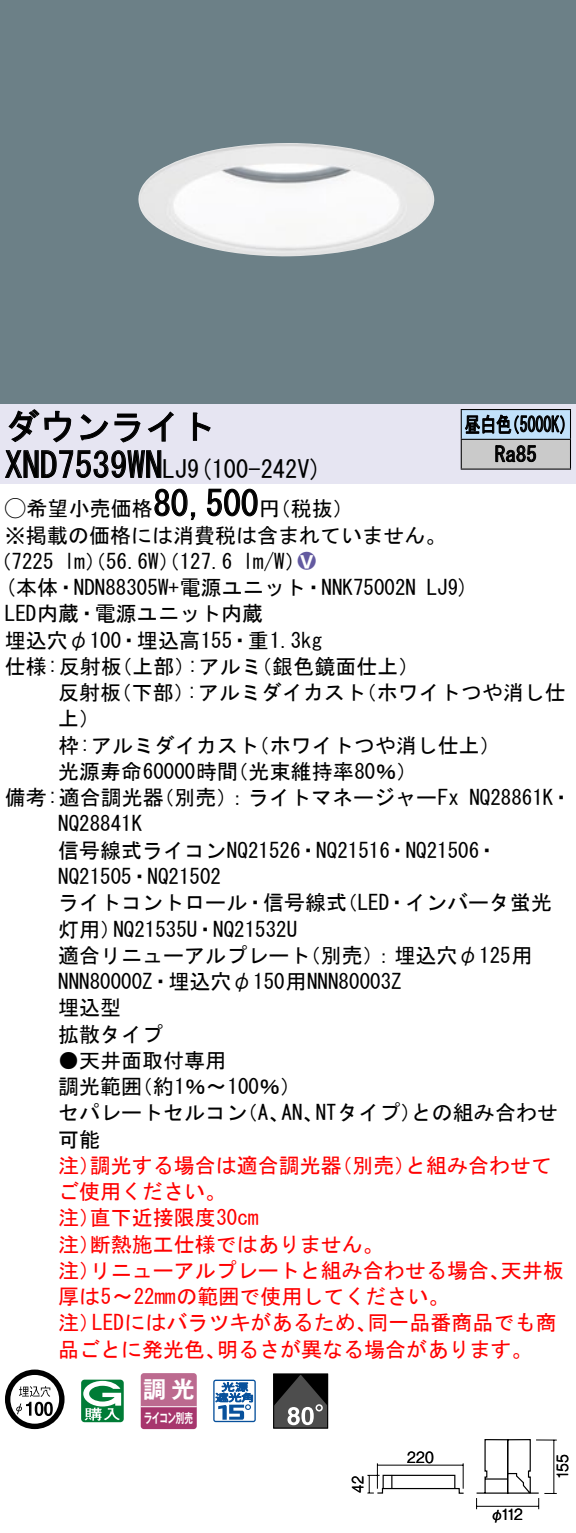
<style>
.page{position:relative;width:576px;height:1533px;background:#fff}
.page>*{position:absolute;margin:0;border:0;box-sizing:border-box;transform-origin:0 0}
.t1{font:35px "MS Gothic";color:#000}
.t2{font:24.5px "MS Gothic";color:#000}
.t3{font:23.1px "Gothic MB101 Pro De Bold 90 pv RKSJ H";color:#fff}
.t4{font:21px/26.2px "MS Gothic";color:#000}
.t5{font:21px/26.2px "MS Gothic";color:#f00}
.t6{font:21px/29.8px "MS Gothic";color:#000;scale:.75 1}
.t7{font:21px "Ford Classification 1";color:#635aa0}
.t8{font:15.4px "Gothic BBB Pro Medium 90 pv RKSJ H";letter-spacing:.015em;color:#000;scale:.9 1}
.t9{font:15.4px "Gothic BBB Pro Medium 90 pv RKSJ H";letter-spacing:.015em;color:#000;scale:.85 1}
.t10{font:13.3px "Gothic MB101 Pro De Bold 90 pv RKSJ H";letter-spacing:-.05em;color:#fff;scale:.65 1}
.s1{font-size:24.5px}
.s2{font-family:"Ford Classification 1"}
.s3{color:#fff}
</style>
<div class="page">
<div style="left:0;top:0;width:575px;height:404px;background:#6c8087"></div>
<img style="left:138px;top:143px;width:296px;height:114px">
<div style="left:0;top:404px;width:575px;height:79px;background:#e6e5f2"></div>
<svg style="left:8px;top:409px;width:64px;height:34px"></svg>
<svg style="left:80px;top:413px;width:60px;height:30px"></svg>
<svg style="left:148px;top:411px;width:25px;height:31px"></svg>
<svg style="left:192px;top:412px;width:19px;height:29px"></svg>
<svg style="left:5px;top:450px;width:157px;height:28px"></svg>
<svg style="left:154px;top:488px;width:42px;height:32px"></svg>
<svg style="left:207px;top:488px;width:51px;height:29px"></svg>
<svg style="left:5px;top:1369px;width:59px;height:60px"></svg>
<svg style="left:44px;top:1401px;width:9px;height:15px"></svg>
<svg style="left:81px;top:1379px;width:43px;height:43px"></svg>
<svg style="left:140px;top:1373px;width:56px;height:56px"></svg>
<hr style="left:141px;top:1406px;width:55px;height:1px;background:#fff">
<svg style="left:213px;top:1379px;width:43px;height:43px"></svg>
<div style="left:273px;top:1373px;width:55px;height:55px;border:1px solid #000"></div>
<svg style="left:273px;top:1374px;width:54px;height:53px"></svg>
<div style="left:461px;top:409px;width:109px;height:30px;background:#c1e1fa"></div>
<div style="left:461px;top:439px;width:109px;height:30px;background:#cacaca"></div>
<hr style="left:460px;top:409px;width:110px;height:1px;background:#000">
<hr style="left:569px;top:410px;width:2px;height:29px;background:#000">
<hr style="left:460px;top:439px;width:110px;height:1px;background:#000">
<hr style="left:569px;top:440px;width:2px;height:28px;background:#000">
<hr style="left:460px;top:468px;width:110px;height:2px;background:#000">
<svg style="left:460px;top:410px;width:104px;height:58px"></svg>
<svg style="left:367px;top:1463px;width:97px;height:31px"></svg>
<svg style="left:476px;top:1439px;width:80px;height:70px"></svg>
<hr style="left:553px;top:1439px;width:1px;height:54px;background:#000">
<h1 class="t1" style="left:5px;top:409px;width:212px">ダウンライト</h1>
<p class="t2" style="left:187px;top:456px;width:136px">(9 100-242 (V</p>
<h1 class="t1" style="left:5px;top:447px;width:184px">XND7539WN<span class="s1">LJ</span></h1>
<h1 class="t1" style="left:153px;top:486px;width:106px">80,500</h1>
<p class="t4" style="left:5px;top:495px;width:442px"><span class="s2">A</span>希望小売価格<br>※掲載の価格には消費税は含まれていません。</p>
<p class="t7" style="left:298px;top:550px;width:19px">2<span class="s3">8</span></p>
<p class="t4" style="left:259px;top:495px;width:96px">（円税抜(</p>
<p class="t4" style="left:243px;top:548px;width:64px">l m (W/</p>
<p class="t4" style="left:-9px;top:548px;width:65px">（7225</p>
<p class="t4" style="left:64px;top:548px;width:169px">lm）（56.6 ）（W 127.6</p>
<p class="t6" style="left:494px;top:409px;width:57px;text-indent:-30px">昼白色<br>Ra85</p>
<p class="t6" style="left:504px;top:409px;width:96px">（5000 (K</p>
<p class="t4" style="left:5px;top:574px;width:412px">(本体・NDN88305 +W 電源ユニット・NNK75002N</p>
<p class="t4" style="left:5px;top:600px;width:259px">LED内蔵・電源ユニット内蔵</p>
<p class="t4" style="left:5px;top:627px;width:318px">埋込穴φ100・埋込高155・重1.3kg</p>
<p class="t4" style="left:251px;top:653px;width:169px">（銀色鏡面仕上(</p>
<p class="t4" style="left:5px;top:653px;width:118px">仕様:反射板</p>
<p class="t4" style="left:111px;top:653px;width:85px">（上部）</p>
<p class="t4" style="left:187px;top:653px;width:76px">:アルミ</p>
<p class="t4" style="left:426px;top:574px;width:44px">LJ (9</p>
<p class="t4" style="left:58px;top:679px;width:64px">反射板上(</p>
<p class="t4" style="left:111px;top:679px;width:85px">（下部）</p>
<p class="t4" style="left:187px;top:679px;width:181px">:アルミダイカスト</p>
<p class="t4" style="left:355px;top:679px;width:211px">（ホワイトつや消し仕</p>
<p class="t4" style="left:227px;top:732px;width:191px;text-indent:-169px">枠:アルミダイカスト<br>（光束維持率80％(</p>
<p class="t4" style="left:248px;top:732px;width:254px">（ホワイトつや消し仕上(</p>
<p class="t4" style="left:58px;top:758px;width:181px">光源寿命60000時間</p>
<p class="t4" style="left:153px;top:784px;width:307px">（別売：）ライトマネージャーFx</p>
<p class="t4" style="left:5px;top:784px;width:160px">備考:適合調光器</p>
<p class="t4" style="left:58px;top:810px;width:85px">NQ28841K</p>
<p class="t4" style="left:58px;top:837px;width:441px">信号線式ライコンNQ21526・NQ21516・NQ21506・</p>
<p class="t4" style="left:58px;top:863px;width:164px">NQ21505・NQ21502</p>
<p class="t4" style="left:336px;top:889px;width:217px">（LED・インバータ蛍光</p>
<p class="t4" style="left:469px;top:784px;width:104px">NQ28861 ・K</p>
<p class="t4" style="left:58px;top:889px;width:290px;text-align:center">ライトコントロール・信号線式<br>NQ21535 ・U NQ21532U</p>
<p class="t4" style="left:58px;top:915px;width:64px">灯用）</p>
<p class="t4" style="left:58px;top:942px;width:345px">適合リニューアルプレート<br>NNN80000 ・Z 埋込穴φ150用NNN80003Z埋込型<br>拡散タイプ</p>
<p class="t4" style="left:132px;top:1047px;width:171px;text-indent:-73px">●天井面取付専用<br>（約1％〜100％(</p>
<p class="t4" style="left:300px;top:942px;width:234px">（別売：）埋込穴φ125用</p>
<p class="t4" style="left:58px;top:1073px;width:85px">調光範囲</p>
<p class="t4" style="left:315px;top:1099px;width:107px">NTタイプ）</p>
<p class="t4" style="left:411px;top:1099px;width:148px">との組み合わせ</p>
<p class="t4" style="left:58px;top:1099px;width:190px">セパレートセルコン可能</p>
<p class="t4" style="left:237px;top:1099px;width:54px">（、A</p>
<p class="t4" style="left:281px;top:1099px;width:43px">AN、</p>
<p class="t5" style="left:90px;top:1152px;width:253px">調光する場合は適合調光器</p>
<p class="t5" style="left:331px;top:1152px;width:85px">（別売）</p>
<p class="t5" style="left:405px;top:1152px;width:148px">と組み合わせて</p>
<p class="t5" style="left:58px;top:1152px;width:43px">注）</p>
<p class="t5" style="left:58px;top:1178px;width:169px">ご使用ください。</p>
<p class="t5" style="left:90px;top:1204px;width:170px">直下近接限度30cm</p>
<p class="t5" style="left:90px;top:1204px;width:295px;text-indent:-32px">注）<br>断熱施工仕様ではありません。</p>
<p class="t5" style="left:58px;top:1230px;width:43px">注）</p>
<p class="t5" style="left:90px;top:1257px;width:421px">リニューアルプレートと組み合わせる場合、</p>
<p class="t5" style="left:500px;top:1257px;width:64px">天井板</p>
<p class="t5" style="left:58px;top:1257px;width:43px">注）</p>
<p class="t5" style="left:58px;top:1283px;width:393px">厚は〜5 22mmの範囲で使用してください。</p>
<p class="t5" style="left:367px;top:1309px;width:190px">同一品番商品でも商</p>
<p class="t5" style="left:92px;top:1309px;width:286px">LEDにはバラツキがあるため、</p>
<p class="t5" style="left:58px;top:1309px;width:43px">注）</p>
<p class="t5" style="left:58px;top:1335px;width:169px">品ごとに発光色、</p>
<p class="t5" style="left:217px;top:1335px;width:317px">明るさが異なる場合があります。</p>
<p class="t3" style="left:143px;top:1370px;width:53px">調光</p>
<p class="t10" style="left:144px;top:1406px;width:77px">ライコン別売</p>
<p class="t9" style="left:345px;top:1492px;width:21px;rotate:-90deg">42</p>
<p class="t8" style="left:407px;top:1444px;width:31px">220</p>
<p class="t8" style="left:501px;top:1502px;width:26px">112</p>
<p class="t8" style="left:490px;top:1502px;width:17px">φ</p>
<p class="t8" style="left:550px;top:1478px;width:29px;rotate:-90deg">155</p>
</div>
